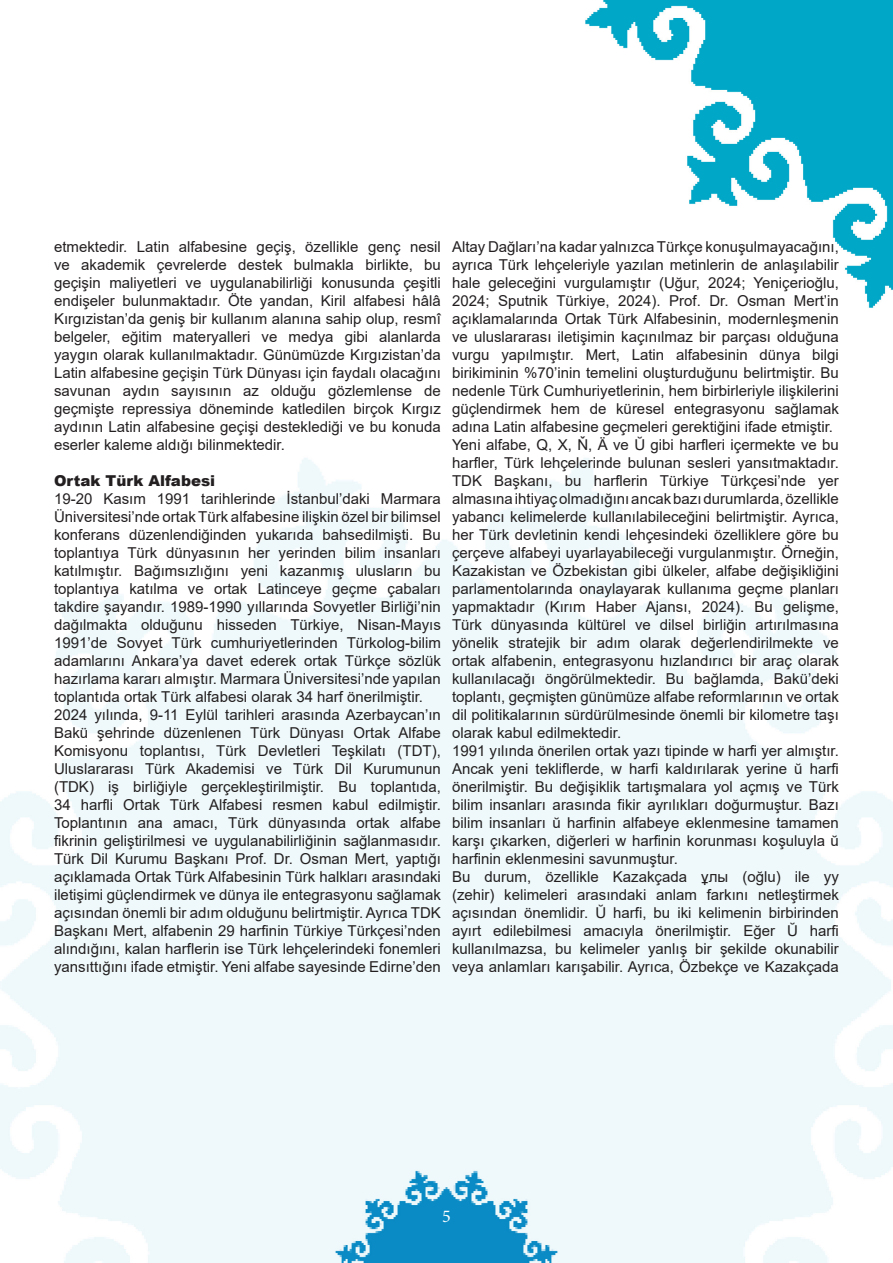
<style>
.page{position:relative;width:893px;height:1263px;background:#fff}
.page>*{position:absolute;margin:0;border:0;box-sizing:border-box;transform-origin:0 0}
.t1{font:18px "Minion Pro";color:#fff}
.t2{font:15px/18px "Arial";color:#231f20;text-align:justify}
.t3{font:900 15px "Arial";color:#231f20}
</style>
<div class="page">
<img style="left:0;top:0;width:893px;height:1263px">
<p class="t2" style="left:54px;top:238px;width:388px">etmektedir. Latin alfabesine geçiş, özellikle genç nesil ve akademik çevrelerde destek bulmakla birlikte, bu geçişin maliyetleri ve uygulanabilirliği konusunda çeşitli endişeler bulunmaktadır. Öte yandan, Kiril alfabesi hâlâ Kırgızistan’da geniş bir kullanım alanına sahip olup, resmî belgeler, eğitim materyalleri ve medya gibi alanlarda yaygın olarak kullanılmaktadır. Günümüzde Kırgızistan’da Latin alfabesine geçişin Türk Dünyası için faydalı olacağını savunan aydın sayısının az olduğu gözlemlense de geçmişte repressiya döneminde katledilen birçok Kırgız aydının Latin alfabesine geçişi desteklediği ve bu konuda eserler kaleme aldığı bilinmektedir.</p>
<p class="t3" style="left:54px;top:470px;width:163px">Ortak Türk Alfabesi</p>
<p class="t2" style="left:54px;top:490px;width:388px">19-20 Kasım 1991 tarihlerinde İstanbul’daki Marmara Üniversitesi’nde ortak Türk alfabesine ilişkin özel bir bilimsel konferans düzenlendiğinden yukarıda bahsedilmişti. Bu toplantıya Türk dünyasının her yerinden bilim insanları katılmıştır. Bağımsızlığını yeni kazanmış ulusların bu toplantıya katılma ve ortak Latinceye geçme çabaları takdire şayandır. 1989-1990 yıllarında Sovyetler Birliği’nin dağılmakta olduğunu hisseden Türkiye, Nisan-Mayıs 1991’de Sovyet Türk cumhuriyetlerinden Türkolog-bilim adamlarını Ankara’ya davet ederek ortak Türkçe sözlük hazırlama kararı almıştır. Marmara Üniversitesi’nde yapılan toplantıda ortak Türk alfabesi olarak 34 harf önerilmiştir.</p>
<p class="t2" style="left:54px;top:706px;width:388px">2024 yılında, 9-11 Eylül tarihleri arasında Azerbaycan’ın Bakü şehrinde düzenlenen Türk Dünyası Ortak Alfabe Komisyonu toplantısı, Türk Devletleri Teşkilatı (TDT), Uluslararası Türk Akademisi ve Türk Dil Kurumunun (TDK) iş birliğiyle gerçekleştirilmiştir. Bu toplantıda, 34 harfli Ortak Türk Alfabesi resmen kabul edilmiştir.<br>Toplantının ana amacı, Türk dünyasında ortak alfabe fikrinin geliştirilmesi ve uygulanabilirliğinin sağlanmasıdır.<br>Türk Dil Kurumu Başkanı Prof. Dr. Osman Mert, yaptığı açıklamada Ortak Türk Alfabesinin Türk halkları arasındaki iletişimi güçlendirmek ve dünya ile entegrasyonu sağlamak açısından önemli bir adım olduğunu belirtmiştir. Ayrıca TDK Başkanı Mert, alfabenin 29 harfinin Türkiye Türkçesi’nden alındığını, kalan harflerin ise Türk lehçelerindeki fonemleri yansıttığını ifade etmiştir. Yeni alfabe sayesinde Edirne’den</p>
<p class="t2" style="left:452px;top:238px;width:388px">Altay Dağları’na kadar yalnızca Türkçe konuşulmayacağını, ayrıca Türk lehçeleriyle yazılan metinlerin de anlaşılabilir hale geleceğini vurgulamıştır (Uğur, 2024; Yeniçerioğlu, 2024; Sputnik Türkiye, 2024). Prof. Dr. Osman Mert’in açıklamalarında Ortak Türk Alfabesinin, modernleşmenin ve uluslararası iletişimin kaçınılmaz bir parçası olduğuna vurgu yapılmıştır. Mert, Latin alfabesinin dünya bilgi birikiminin %70’inin temelini oluşturduğunu belirtmiştir. Bu nedenle Türk Cumhuriyetlerinin, hem birbirleriyle ilişkilerini güçlendirmek hem de küresel entegrasyonu sağlamak adına Latin alfabesine geçmeleri gerektiğini ifade etmiştir.</p>
<p class="t2" style="left:452px;top:436px;width:388px">Yeni alfabe, Q, X, Ň, Ä ve Ŭ gibi harfleri içermekte ve bu harfler, Türk lehçelerinde bulunan sesleri yansıtmaktadır.<br>TDK Başkanı, bu harflerin Türkiye Türkçesi’nde yer almasına ihtiyaç olmadığını ancak bazı durumlarda, özellikle yabancı kelimelerde kullanılabileceğini belirtmiştir. Ayrıca, her Türk devletinin kendi lehçesindeki özelliklere göre bu çerçeve alfabeyi uyarlayabileceği vurgulanmıştır. Örneğin, Kazakistan ve Özbekistan gibi ülkeler, alfabe değişikliğini parlamentolarında onaylayarak kullanıma geçme planları yapmaktadır (Kırım Haber Ajansı, 2024). Bu gelişme, Türk dünyasında kültürel ve dilsel birliğin artırılmasına yönelik stratejik bir adım olarak değerlendirilmekte ve ortak alfabenin, entegrasyonu hızlandırıcı bir araç olarak kullanılacağı öngörülmektedir. Bu bağlamda, Bakü’deki toplantı, geçmişten günümüze alfabe reformlarının ve ortak dil politikalarının sürdürülmesinde önemli bir kilometre taşı olarak kabul edilmektedir.</p>
<p class="t2" style="left:452px;top:742px;width:388px">1991 yılında önerilen ortak yazı tipinde w harfi yer almıştır.<br>Ancak yeni tekliflerde, w harfi kaldırılarak yerine ŭ harfi önerilmiştir. Bu değişiklik tartışmalara yol açmış ve Türk bilim insanları arasında fikir ayrılıkları doğurmuştur. Bazı bilim insanları ŭ harfinin alfabeye eklenmesine tamamen karşı çıkarken, diğerleri w harfinin korunması koşuluyla ŭ harfinin eklenmesini savunmuştur.</p>
<p class="t2" style="left:452px;top:868px;width:388px">Bu durum, özellikle Kazakçada ұлы (oğlu) ile уу (zehir) kelimeleri arasındaki anlam farkını netleştirmek açısından önemlidir. Ŭ harfi, bu iki kelimenin birbirinden ayırt edilebilmesi amacıyla önerilmiştir. Eğer Ŭ harfi kullanılmazsa, bu kelimeler yanlış bir şekilde okunabilir veya anlamları karışabilir. Ayrıca, Özbekçe ve Kazakçada</p>
<p class="t1" style="left:442px;top:1204px;width:10px">5</p>
</div>
